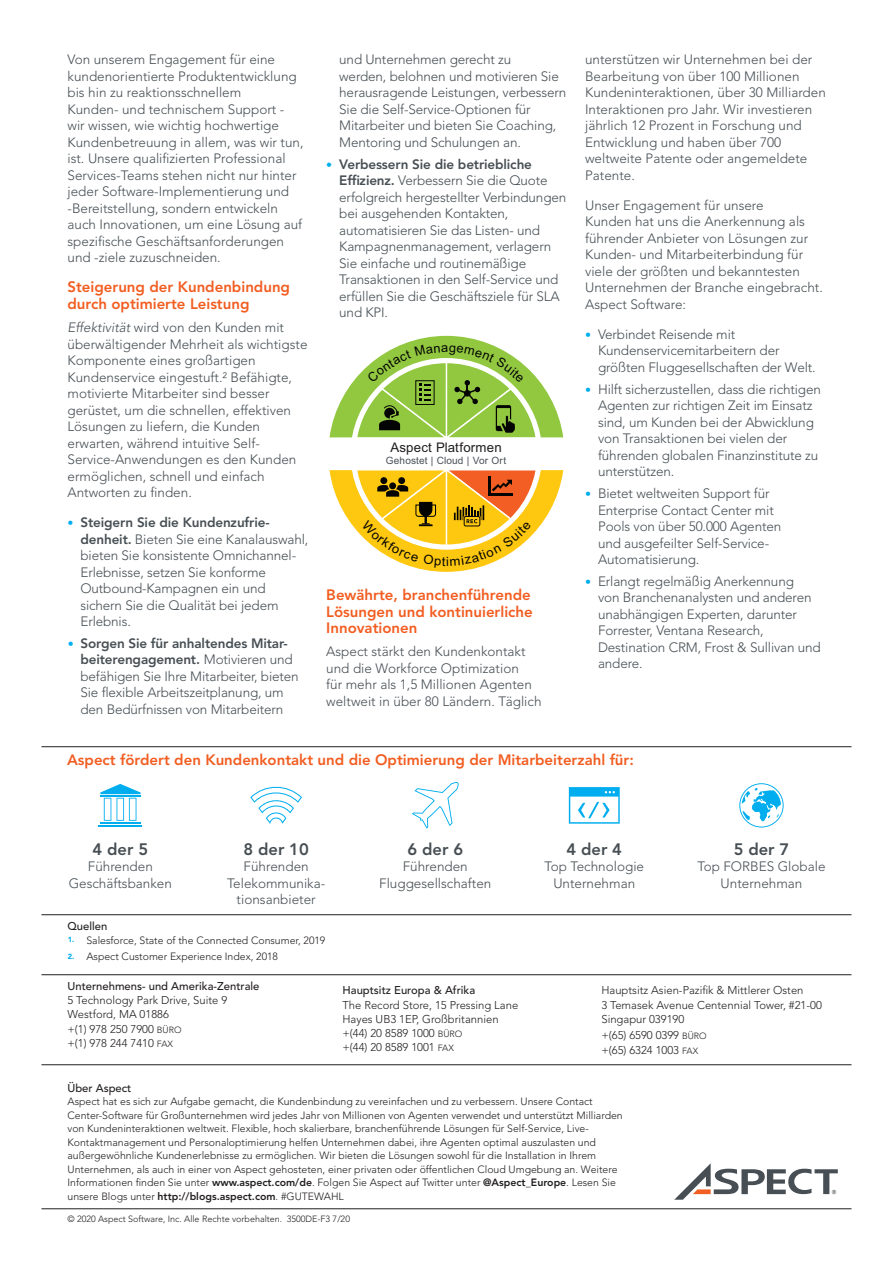
<style>
.page{position:relative;width:893px;height:1263px;background:#fff}
.page>*{position:absolute;margin:0;border:0;box-sizing:border-box;transform-origin:0 0}
.Stat_Header_Bold{font:800 16.5px "Avenir LT Std";color:#474f54}
.Subhead_Orange{font:800 15px/16.5px "Avenir LT Std";color:#f25d21}
.Body{font:300 13.5px/16.5px "Avenir LT Std";letter-spacing:-.005em;color:#474f54}
.Stat_Body{font:300 13.5px/16.5px "Avenir LT Std";color:#474f54;text-align:center}
.t1{font:13.2px "Arial";letter-spacing:.015em;color:#211d1e}
.Address_Style{font:300 11.25px "Avenir LT Std";color:#231f20}
.Address_Name{font:300 11.25px "Avenir LT Std";color:#231f20}
.Address_Name-2{font:500 11.25px "Avenir LT Std";color:#231f20}
.About_Aspect{font:500 11.25px "Avenir LT Std";color:#231f20}
.Sources_Label{font:500 11.25px "Avenir LT Std";color:#231f20}
.Boilerplate_Style{font:300 10.5px/13.5px "Avenir LT Std";color:#231f20}
.t2{font:10.05px "Arial";letter-spacing:.015em;color:#484f55}
.Legal_Text_Style{font:300 9px "Avenir LT Std";color:#231f20}
.s1{font-style:italic}
.s2{font-weight:900;font-size:12px;color:#00aeef}
.s3{font-weight:800}
.s4{font-weight:900;font-size:7.5px;color:#00aeef}
.s5{font-size:9px}
</style>
<div class="page">
<hr style="left:41px;top:974px;width:810px;height:1px;background:#231f20">
<hr style="left:41px;top:914px;width:810px;height:1px;background:#231f20">
<hr style="left:41px;top:746px;width:810px;height:1px;background:#231f20">
<hr style="left:41px;top:1064px;width:810px;height:1px;background:#231f20">
<hr style="left:100px;top:822px;width:41px;height:2px;background:#00aeef">
<hr style="left:99px;top:825px;width:43px;height:2px;background:#00aeef">
<svg style="left:100px;top:784px;width:41px;height:37px"></svg>
<svg style="left:412px;top:782px;width:47px;height:47px"></svg>
<svg style="left:250px;top:786px;width:52px;height:38px"></svg>
<hr style="left:41px;top:1208px;width:810px;height:1px;background:#231f20">
<svg style="left:674px;top:1163px;width:164px;height:37px"></svg>
<svg style="left:569px;top:787px;width:51px;height:37px"></svg>
<svg style="left:739px;top:783px;width:45px;height:44px"></svg>
<svg style="left:329px;top:336px;width:235px;height:236px"></svg>
<p class="Body" style="left:68px;top:51px;width:238px">Von unserem Engagement für eine kundenorientierte Produktentwicklung bis hin zu reaktionsschnellem<br>Kunden- und technischem Support - wir wissen, wie wichtig hochwertige Kundenbetreuung in allem, was wir tun, ist. Unsere qualifizierten Professional Services-Teams stehen nicht nur hinter jeder Software-Implementierung und -Bereitstellung, sondern entwickeln auch Innovationen, um eine Lösung auf spezifische Geschäftsanforderungen und -ziele zuzuschneiden.</p>
<p class="Subhead_Orange" style="left:68px;top:279px;width:224px">Steigerung der Kundenbindung durch optimierte Leistung</p>
<p class="Body" style="left:68px;top:319px;width:242px"><span class="s1">Effektivität</span> wird von den Kunden mit überwältigender Mehrheit als wichtigste Komponente eines großartigen Kundenservice eingestuft.² Befähigte, motivierte Mitarbeiter sind besser gerüstet, um die schnellen, effektiven Lösungen zu liefern, die Kunden erwarten, während intuitive Self-Service-Anwendungen es den Kunden ermöglichen, schnell und einfach Antworten zu finden.</p>
<p class="Body" style="left:80px;top:514px;width:229px;text-indent:-13px"><span class="s2">•</span> <span class="s3">Steigern Sie die Kundenzufrie&shy;denheit.</span> Bieten Sie eine Kanalauswahl, bieten Sie konsistente Omnichannel-<br>Erlebnisse, setzen Sie konforme<br>Outbound-Kampagnen ein und sichern Sie die Qualität bei jedem<br>Erlebnis.</p>
<p class="Body" style="left:80px;top:635px;width:220px;text-indent:-13px"><span class="s2">•</span> <span class="s3">Sorgen Sie für anhaltendes Mitar&shy;beiterengagement.</span> Motivieren und befähigen Sie Ihre Mitarbeiter, bieten Sie flexible Arbeitszeitplanung, um den Bedürfnissen von Mitarbeitern</p>
<p class="Body" style="left:339px;top:51px;width:229px">und Unternehmen gerecht zu<br>werden, belohnen und motivieren Sie herausragende Leistungen, verbessern Sie die Self-Service-Optionen für Mitarbeiter und bieten Sie Coaching, Mentoring und Schulungen an.</p>
<p class="Body" style="left:339px;top:156px;width:229px;text-indent:-13px"><span class="s2">•</span> <span class="s3">Verbessern Sie die betriebliche Effizienz.</span> Verbessern Sie die Quote erfolgreich hergestellter Verbindungen bei ausgehenden Kontakten, automatisieren Sie das Listen- und Kampagnenmanagement, verlagern Sie einfache und routinemäßige Transaktionen in den Self-Service und erfüllen Sie die Geschäftsziele für SLA und KPI.</p>
<p class="t1" style="left:390px;top:438px;width:113px">Aspect Platformen</p>
<p class="t2" style="left:386px;top:454px;width:122px">Gehostet | Cloud | Vor Ort</p>
<p class="Subhead_Orange" style="left:326px;top:587px;width:208px">Bewährte, branchenführende<br>Lösungen und kontinuierliche<br>Innovationen</p>
<p class="Body" style="left:326px;top:643px;width:217px">Aspect stärkt den Kundenkontakt und die Workforce Optimization<br>für mehr als 1,5 Millionen Agenten weltweit in über 80 Ländern. Täglich</p>
<p class="Body" style="left:585px;top:51px;width:242px">unterstützen wir Unternehmen bei der Bearbeitung von über 100 Millionen Kundeninteraktionen, über 30 Milliarden Interaktionen pro Jahr. Wir investieren jährlich 12 Prozent in Forschung und Entwicklung und haben über 700 weltweite Patente oder angemeldete Patente.</p>
<p class="Body" style="left:585px;top:197px;width:239px">Unser Engagement für unsere<br>Kunden hat uns die Anerkennung als führender Anbieter von Lösungen zur<br>Kunden- und Mitarbeiterbindung für viele der größten und bekanntesten<br>Unternehmen der Branche eingebracht.<br>Aspect Software:</p>
<p class="Body" style="left:598px;top:326px;width:219px;text-indent:-13px"><span class="s2">•</span> Verbindet Reisende mit<br>Kundenservicemitarbeitern der größten Fluggesellschaften der Welt.</p>
<p class="Body" style="left:598px;top:381px;width:224px;text-indent:-13px"><span class="s2">•</span> Hilft sicherzustellen, dass die richtigen Agenten zur richtigen Zeit im Einsatz sind, um Kunden bei der Abwicklung von Transaktionen bei vielen der führenden globalen Finanzinstitute zu unterstützen.</p>
<p class="Body" style="left:598px;top:485px;width:185px;text-indent:-13px"><span class="s2">•</span> Bietet weltweiten Support für<br>Enterprise Contact Center mit<br>Pools von über 50.000 Agenten und ausgefeilter Self-Service-<br>Automatisierung.</p>
<p class="Body" style="left:598px;top:573px;width:224px;text-indent:-13px"><span class="s2">•</span> Erlangt regelmäßig Anerkennung<br>von Branchenanalysten und anderen unabhängigen Experten, darunter<br>Forrester, Ventana Research,<br>Destination CRM, Frost &amp; Sullivan und andere.</p>
<p class="Subhead_Orange" style="left:67px;top:752px;width:568px">Aspect fördert den Kundenkontakt und die Optimierung der Mitarbeiterzahl für:</p>
<p class="Stat_Header_Bold" style="left:93px;top:839px;width:57px">4 der 5</p>
<p class="Stat_Body" style="left:69px;top:858px;width:105px">Führenden<br>Geschäftsbanken</p>
<p class="Stat_Header_Bold" style="left:243px;top:839px;width:67px">8 der 10</p>
<p class="Stat_Body" style="left:227px;top:858px;width:100px">Führenden<br>Telekommunika&shy;tionsanbieter</p>
<p class="Sources_Label" style="left:68px;top:920px;width:41px">Quellen</p>
<p class="Boilerplate_Style" style="left:68px;top:933px;width:259px"><span class="s4">1.</span> Salesforce, State of the Connected Consumer, 2019</p>
<p class="Boilerplate_Style" style="left:68px;top:950px;width:212px"><span class="s4">2.</span> Aspect Customer Experience Index, 2018</p>
<p class="Stat_Header_Bold" style="left:407px;top:839px;width:57px">6 der 6</p>
<p class="Stat_Body" style="left:379px;top:858px;width:114px">Führenden<br>Fluggesellschaften</p>
<p class="Stat_Header_Bold" style="left:566px;top:839px;width:57px">4 der 4</p>
<p class="Stat_Body" style="left:544px;top:858px;width:101px">Top Technologie<br>Unternehman</p>
<p class="Stat_Header_Bold" style="left:734px;top:839px;width:57px">5 der 7</p>
<p class="Stat_Body" style="left:697px;top:858px;width:130px">Top FORBES Globale<br>Unternehman</p>
<p class="Address_Name-2" style="left:68px;top:979px;width:193px">Unternehmens- und Amerika-Zentrale</p>
<p class="Address_Style" style="left:68px;top:994px;width:161px">5 Technology Park Drive, Suite 9</p>
<p class="Address_Style" style="left:68px;top:1008px;width:103px">Westford, MA 01886</p>
<p class="Address_Style" style="left:68px;top:1022px;width:116px">+(1) 978 250 7900 <span class="s5">BÜRO</span></p>
<p class="Address_Style" style="left:68px;top:1036px;width:107px">+(1) 978 244 7410 <span class="s5">FAX</span></p>
<p class="Address_Name-2" style="left:342px;top:984px;width:134px">Hauptsitz Europa &amp; Afrika</p>
<p class="Address_Style" style="left:342px;top:998px;width:177px">The Record Store, 15 Pressing Lane</p>
<p class="Address_Style" style="left:342px;top:1012px;width:158px">Hayes UB3 1EP, Großbritannien</p>
<p class="Address_Style" style="left:342px;top:1027px;width:121px">+(44) 20 8589 1000 <span class="s5">BÜRO</span></p>
<p class="Address_Style" style="left:342px;top:1041px;width:113px">+(44) 20 8589 1001 <span class="s5">FAX</span></p>
<p class="Address_Name" style="left:601px;top:984px;width:204px">Hauptsitz Asien-Pazifik &amp; Mittlerer Osten</p>
<p class="Address_Style" style="left:601px;top:998px;width:222px">3 Temasek Avenue Centennial Tower, #21-00</p>
<p class="Address_Style" style="left:601px;top:1012px;width:84px">Singapur 039190</p>
<p class="Address_Name" style="left:601px;top:1028px;width:107px">+(65) 6590 0399 <span class="s5">BÜRO</span></p>
<p class="Address_Name" style="left:601px;top:1044px;width:98px">+(65) 6324 1003 <span class="s5">FAX</span></p>
<p class="About_Aspect" style="left:68px;top:1081px;width:65px">Über Aspect</p>
<p class="Boilerplate_Style" style="left:68px;top:1095px;width:557px">Aspect hat es sich zur Aufgabe gemacht, die Kundenbindung zu vereinfachen und zu verbessern. Unsere Contact Center-Software für Großunternehmen wird jedes Jahr von Millionen von Agenten verwendet und unterstützt Milliarden von Kundeninteraktionen weltweit. Flexible, hoch skalierbare, branchenführende Lösungen für Self-Service, Live-Kontaktmanagement und Personaloptimierung helfen Unternehmen dabei, ihre Agenten optimal auszulasten und außergewöhnliche Kundenerlebnisse zu ermöglichen. Wir bieten die Lösungen sowohl für die Installation in Ihrem Unternehmen, als auch in einer von Aspect gehosteten, einer privaten oder öffentlichen Cloud Umgebung an. Weitere Informationen finden Sie unter <span class="s3">www.aspect.com/de</span>. Folgen Sie Aspect auf Twitter unter <span class="s3">@Aspect_Europe</span>. Lesen Sie unsere Blogs unter <span class="s3">http://blogs.aspect.com</span>. #GUTEWAHL</p>
<p class="Legal_Text_Style" style="left:68px;top:1213px;width:284px">© 2020 Aspect Software, Inc. Alle Rechte vorbehalten. 3500DE-F3 7/20</p>
</div>
